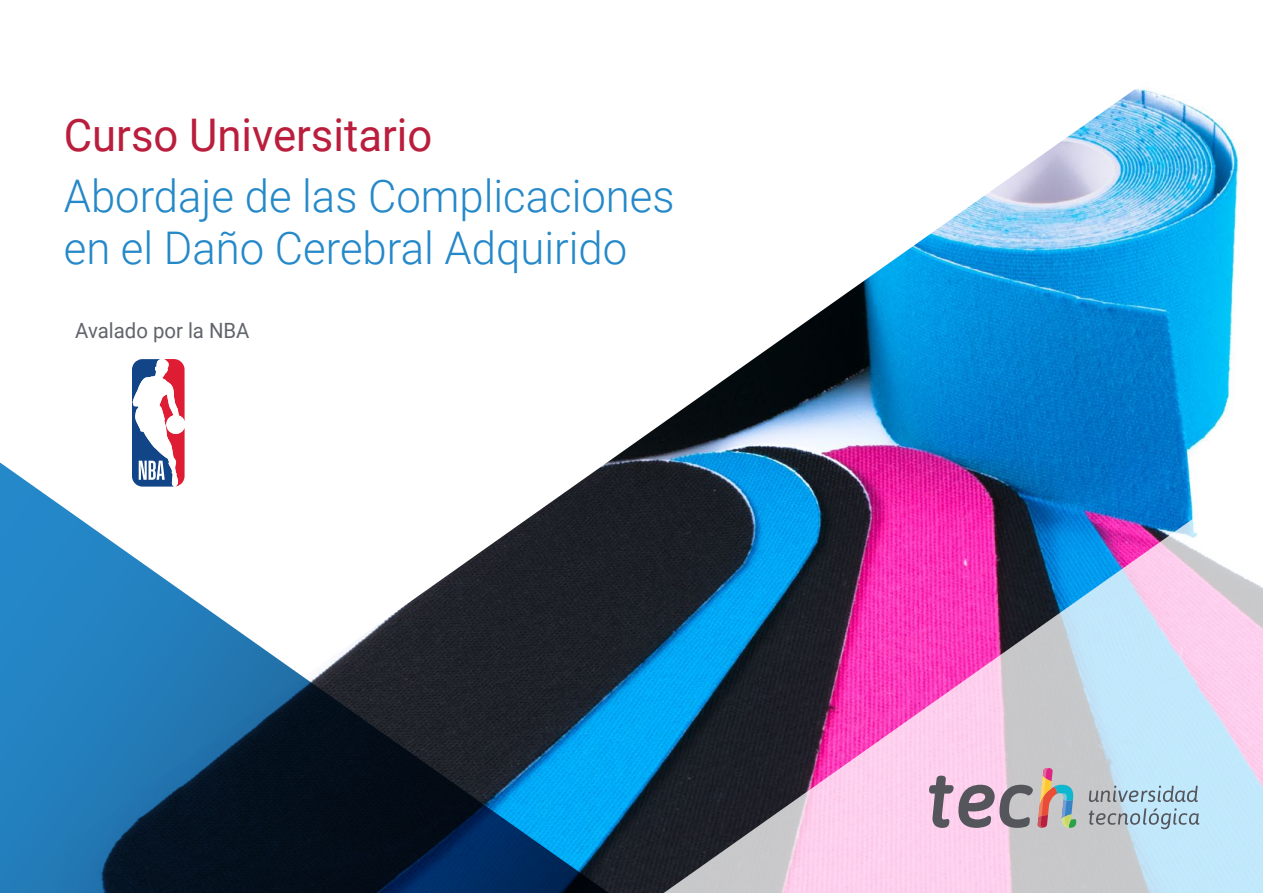
<style>
.page{position:relative;width:1263px;height:893px;background:#fff}
.page>*{position:absolute;margin:0;border:0;box-sizing:border-box;transform-origin:0 0}
.t1{font:300 45px/52.5px "Roboto";color:#2488c9}
.t2{font:45px "Roboto";color:#ba1e3c}
.t3{font:21px "Roboto";color:#61646a}
</style>
<div class="page">
<img style="left:630px;top:88px;width:614px;height:366px">
<svg style="left:639px;top:454px;width:624px;height:439px;background:#8e84ad"></svg>
<svg style="left:929px;top:768px;width:147px;height:60px;background:#b6a4ae"></svg>
<svg style="left:1089px;top:786px;width:109px;height:16px;background:#a2b7c3"></svg>
<svg style="left:1089px;top:808px;width:110px;height:21px;background:#aabfcb"></svg>
<svg style="left:0;top:446px;width:639px;height:447px"></svg>
<svg style="left:132px;top:359px;width:53px;height:128px"></svg>
<p class="t2" style="left:64px;top:103px;width:370px">Curso Universitario</p>
<p class="t1" style="left:64px;top:168px;width:612px">Abordaje de las Complicaciones en el Daño Cerebral Adquirido</p>
<p class="t3" style="left:75px;top:315px;width:176px">Avalado por la NBA</p>
</div>
